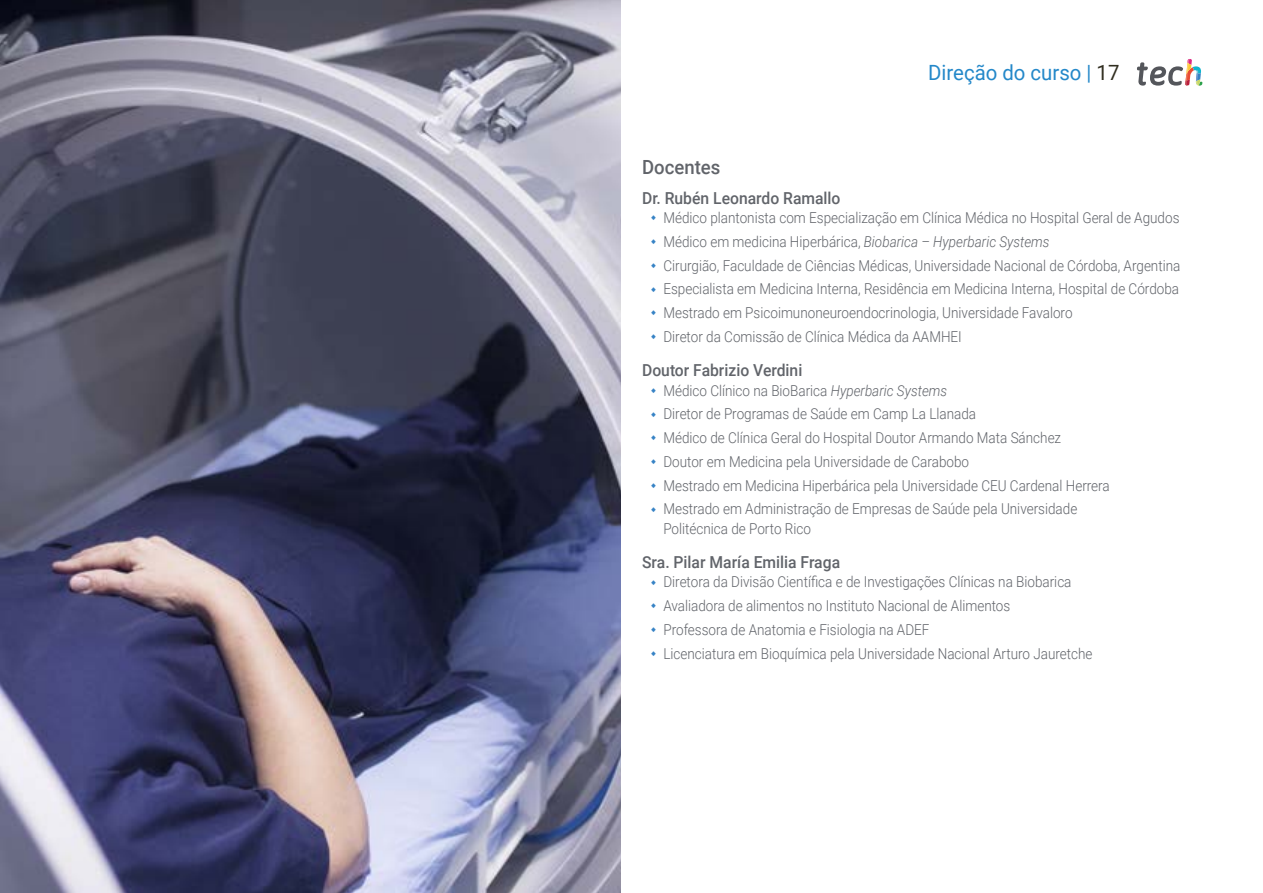
<style>
.page{position:relative;width:1263px;height:893px;background:#fff}
.page>*{position:absolute;margin:0;border:0;box-sizing:border-box;transform-origin:0 0}
.t1{font:21px "Roboto";color:#2488c9}
.t2{font:500 19.5px "Roboto";color:#61646a;scale:.95 1}
.t3{font:500 16.5px "Roboto";color:#61646a;scale:.95 1}
.t4{font:300 15px/23.7px "Roboto";color:#61646a;scale:.9 1}
.s1{color:#312e20}
.s2{font-style:italic}
</style>
<div class="page">
<img style="left:0;top:0;width:621px;height:893px">
<svg style="left:1137px;top:59px;width:65px;height:27px"></svg>
<h1 class="t1" style="left:928px;top:57px;width:193px">Direção do curso | <span class="s1">17</span></h1>
<h2 class="t2" style="left:642px;top:154px;width:84px">Docentes</h2>
<p class="t3" style="left:642px;top:186px;width:210px">Dr. Rubén Leonardo Ramallo</p>
<p class="t4" style="left:663px;top:205px;width:576px">Médico plantonista com Especialização em Clínica Médica no Hospital Geral de Agudos Médico em medicina Hiperbárica, <span class="s2">Biobarica – Hyperbaric Systems<br></span>Cirurgião, Faculdade de Ciências Médicas, Universidade Nacional de Córdoba, Argentina Especialista em Medicina Interna, Residência em Medicina Interna, Hospital de Córdoba Mestrado em Psicoimunoneuroendocrinologia, Universidade Favaloro<br>Diretor da Comissão de Clínica Médica da AAMHEI</p>
<p class="t3" style="left:642px;top:359px;width:170px">Doutor Fabrizio Verdini</p>
<p class="t4" style="left:663px;top:378px;width:497px">Médico Clínico na BioBarica <span class="s2">Hyperbaric Systems<br></span>Diretor de Programas de Saúde em Camp La Llanada<br>Médico de Clínica Geral do Hospital Doutor Armando Mata Sánchez<br>Doutor em Medicina pela Universidade de Carabobo<br>Mestrado em Medicina Hiperbárica pela Universidade CEU Cardenal Herrera Mestrado em Administração de Empresas de Saúde pela Universidade</p>
<p class="t4" style="left:663px;top:516px;width:165px">Politécnica de Porto Rico</p>
<p class="t3" style="left:642px;top:551px;width:210px">Sra. Pilar María Emilia Fraga</p>
<p class="t4" style="left:663px;top:570px;width:478px">Diretora da Divisão Científica e de Investigações Clínicas na Biobarica Avaliadora de alimentos no Instituto Nacional de Alimentos<br>Professora de Anatomia e Fisiologia na ADEF<br>Licenciatura em Bioquímica pela Universidade Nacional Arturo Jauretche</p>
</div>
